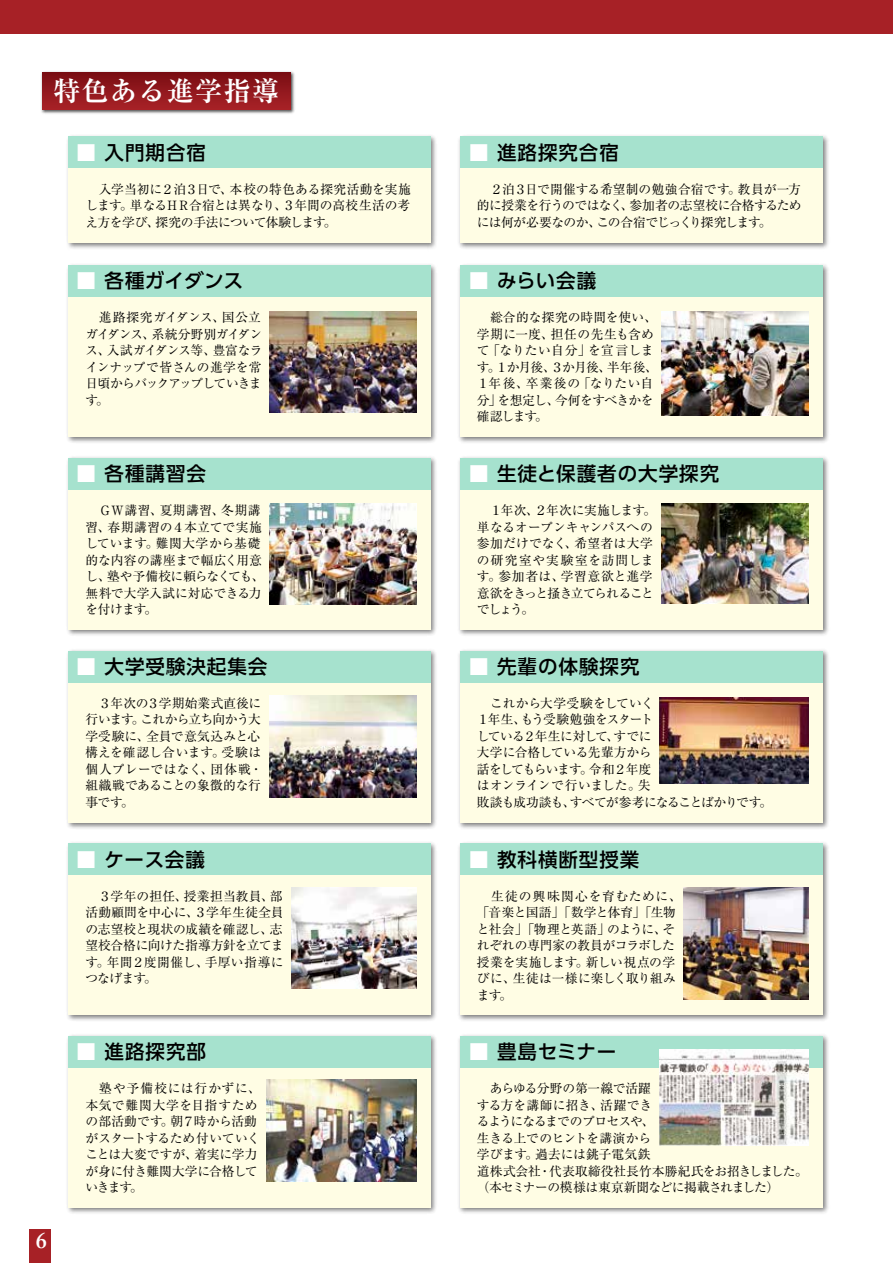
<style>
.page{position:relative;width:893px;height:1263px;background:#fff}
.page>*{position:absolute;margin:0;border:0;box-sizing:border-box;transform-origin:0 0}
.t1{font:700 27px "Ryumin Pr 5";letter-spacing:.05em;color:#fff}
.t2{font:600 22.5px "Adobe Caslon Pro";color:#fff}
.t3{font:500 19.5px "UD Shin Go Pr 6";letter-spacing:.05em;color:#000}
.t4{font:500 19.5px "UD Shin Go Pr 6";letter-spacing:.02em;color:#000}
.t5{font:12.75px/16.5px "Ryumin Pr 5";letter-spacing:-.015em;color:#000}
.t6{font:12.75px/16.5px "Ryumin Pr 5";letter-spacing:-.045em;color:#000}
.t7{font:12.75px/16.5px "Ryumin Pr 5";letter-spacing:.005em;color:#000}
.s1{color:#fff}
</style>
<div class="page">
<img style="left:459px;top:135px;width:370px;height:114px">
<div style="left:460px;top:136px;width:362px;height:107px;background:#fffde4"></div>
<img style="left:67px;top:135px;width:369px;height:114px">
<div style="left:69px;top:136px;width:362px;height:107px;background:#fffde4"></div>
<img style="left:459px;top:264px;width:370px;height:179px">
<div style="left:460px;top:265px;width:362px;height:172px;background:#fffde4"></div>
<img style="left:67px;top:264px;width:369px;height:179px">
<div style="left:69px;top:265px;width:362px;height:172px;background:#fffde4"></div>
<img style="left:458px;top:457px;width:371px;height:178px">
<div style="left:460px;top:458px;width:362px;height:171px;background:#fffde4"></div>
<img style="left:67px;top:457px;width:369px;height:178px">
<div style="left:69px;top:458px;width:362px;height:171px;background:#fffde4"></div>
<img style="left:458px;top:650px;width:371px;height:179px">
<div style="left:460px;top:651px;width:362px;height:171px;background:#fffde4"></div>
<img style="left:67px;top:650px;width:369px;height:179px">
<div style="left:69px;top:651px;width:362px;height:171px;background:#fffde4"></div>
<img style="left:459px;top:842px;width:370px;height:179px">
<div style="left:460px;top:843px;width:362px;height:172px;background:#fffde4"></div>
<img style="left:67px;top:842px;width:369px;height:179px">
<div style="left:69px;top:843px;width:362px;height:172px;background:#fffde4"></div>
<img style="left:458px;top:1035px;width:371px;height:178px">
<div style="left:460px;top:1036px;width:362px;height:171px;background:#fffde4"></div>
<img style="left:67px;top:1035px;width:369px;height:178px">
<div style="left:69px;top:1036px;width:362px;height:171px;background:#fffde4"></div>
<div style="left:460px;top:137px;width:362px;height:31px;background:#a6e2ce"></div>
<div style="left:69px;top:137px;width:362px;height:31px;background:#a6e2ce"></div>
<div style="left:460px;top:265px;width:362px;height:32px;background:#a6e2ce"></div>
<div style="left:69px;top:265px;width:362px;height:32px;background:#a6e2ce"></div>
<div style="left:460px;top:458px;width:362px;height:32px;background:#a6e2ce"></div>
<div style="left:69px;top:458px;width:362px;height:32px;background:#a6e2ce"></div>
<div style="left:460px;top:651px;width:362px;height:32px;background:#a6e2ce"></div>
<div style="left:69px;top:651px;width:362px;height:32px;background:#a6e2ce"></div>
<div style="left:460px;top:843px;width:362px;height:32px;background:#a6e2ce"></div>
<div style="left:69px;top:843px;width:362px;height:32px;background:#a6e2ce"></div>
<div style="left:460px;top:1036px;width:362px;height:32px;background:#a6e2ce"></div>
<div style="left:69px;top:1036px;width:362px;height:32px;background:#a6e2ce"></div>
<img style="left:41px;top:71px;width:254px;height:43px">
<svg style="left:42px;top:72px;width:249px;height:37px"></svg>
<img style="left:662px;top:311px;width:146px;height:105px">
<img style="left:270px;top:311px;width:147px;height:101px">
<img style="left:662px;top:503px;width:147px;height:101px">
<img style="left:660px;top:697px;width:149px;height:87px">
<img style="left:270px;top:503px;width:147px;height:102px">
<img style="left:270px;top:696px;width:147px;height:101px">
<img style="left:684px;top:888px;width:125px;height:111px">
<img style="left:292px;top:888px;width:125px;height:101px">
<img style="left:266px;top:1080px;width:151px;height:102px">
<img style="left:660px;top:1049px;width:149px;height:97px">
<div style="left:0;top:0;width:893px;height:34px;background:#a72126"></div>
<div style="left:30px;top:1229px;width:21px;height:34px;background:#a72126"></div>
<h1 class="t1" style="left:54px;top:70px;width:227px">特色ある進学指導</h1>
<h3 class="t3" style="left:77px;top:137px;width:131px"><span class="s1">■</span> 入門期合宿</h3>
<p class="t5" style="left:85px;top:180px;width:327px;text-align:justify">　入学当初に２泊３日で、本校の特色ある探究活動を実施します。単なるＨＲ合宿とは異なり、３年間の高校生活の考え方を学び、探究の手法について体験します。</p>
<h3 class="t4" style="left:77px;top:265px;width:168px"><span class="s1">■</span> 各種ガイダンス</h3>
<p class="t6" style="left:85px;top:308px;width:179px">　進路探究ガイダンス、国公立ガイダンス、系統分野別ガイダンス、入試ガイダンス等、豊富なラインナップで皆さんの進学を常日頃からバックアップしていきます。</p>
<h2 class="t2" style="left:36px;top:1226px;width:13px">6</h2>
<h3 class="t3" style="left:77px;top:458px;width:131px"><span class="s1">■</span> 各種講習会</h3>
<p class="t5" style="left:85px;top:501px;width:181px">　ＧＷ講習、夏期講習、冬期講習、春期講習の４本立てで実施しています。難関大学から基礎的な内容の講座まで幅広く用意し、塾や予備校に頼らなくても、無料で大学入試に対応できる力を付けます。</p>
<h3 class="t3" style="left:77px;top:650px;width:192px"><span class="s1">■</span> 大学受験決起集会</h3>
<p class="t5" style="left:85px;top:694px;width:179px">　３年次の３学期始業式直後に行います。これから立ち向かう大学受験に、全員で意気込みと心構えを確認し合います。受験は個人プレーではなく、団体戦・組織戦であることの象徴的な行事です。</p>
<h3 class="t3" style="left:77px;top:843px;width:130px"><span class="s1">■</span> ケース会議</h3>
<p class="t5" style="left:85px;top:887px;width:200px;text-align:justify">　３学年の担任、授業担当教員、部活動顧問を中心に、３学年生徒全員の志望校と現状の成績を確認し、志望校合格に向けた指導方針を立てます。年間２度開催し、手厚い指導につなげます。</p>
<h3 class="t3" style="left:77px;top:1036px;width:131px"><span class="s1">■</span> 進路探究部</h3>
<p class="t7" style="left:85px;top:1079px;width:177px">　塾や予備校には行かずに、本気で難関大学を目指すための部活動です。朝７時から活動がスタートするため付いていくことは大変ですが、着実に学力が身に付き難関大学に合格していきます。</p>
<h3 class="t3" style="left:469px;top:137px;width:151px"><span class="s1">■</span> 進路探究合宿</h3>
<p class="t5" style="left:477px;top:180px;width:326px;text-align:justify">　２泊３日で開催する希望制の勉強合宿です。教員が一方的に授業を行うのではなく、参加者の志望校に合格するためには何が必要なのか、この合宿でじっくり探究します。</p>
<h3 class="t3" style="left:469px;top:265px;width:129px"><span class="s1">■</span> みらい会議</h3>
<p class="t5" style="left:477px;top:308px;width:183px">　総合的な探究の時間を使い、学期に一度、担任の先生も含めて「なりたい自分」を宣言します。１か月後、３か月後、半年後、<br>１年後、卒業後の「なりたい自分」を想定し、今何をすべきかを確認します。</p>
<h3 class="t3" style="left:469px;top:458px;width:252px"><span class="s1">■</span> 生徒と保護者の大学探究</h3>
<p class="t5" style="left:477px;top:501px;width:181px">　１年次、２年次に実施します。単なるオープンキャンパスへの参加だけでなく、希望者は大学の研究室や実験室を訪問します。参加者は、学習意欲と進学意欲をきっと掻き立てられることでしょう。</p>
<h3 class="t3" style="left:469px;top:650px;width:172px"><span class="s1">■</span> 先輩の体験探究</h3>
<p class="t6" style="left:477px;top:694px;width:297px">　これから大学受験をしていく<br>１年生、もう受験勉強をスタート<br>している２年生に対して、すでに<br>大学に合格している先輩方から<br>話をしてもらいます。令和２年度<br>はオンラインで行いました。失<br>敗談も成功談も、すべてが参考になることばかりです。</p>
<h3 class="t3" style="left:469px;top:843px;width:172px"><span class="s1">■</span> 教科横断型授業</h3>
<p class="t5" style="left:477px;top:887px;width:206px">　生徒の興味関心を育むために、「音楽と国語」「数学と体育」「生物と社会」「物理と英語」のように、それぞれの専門家の教員がコラボした授業を実施します。新しい視点の学びに、生徒は一様に楽しく取り組みます。</p>
<h3 class="t3" style="left:469px;top:1036px;width:149px"><span class="s1">■</span> 豊島セミナー</h3>
<p class="t5" style="left:477px;top:1079px;width:333px">　あらゆる分野の第一線で活躍<br>する方を講師に招き、活躍でき<br>るようになるまでのプロセスや、<br>生きる上でのヒントを講演から<br>学びます。過去には銚子電気鉄<br>道株式会社・代表取締役社長竹本勝紀氏をお招きしました。（本セミナーの模様は東京新聞などに掲載されました）</p>
</div>
